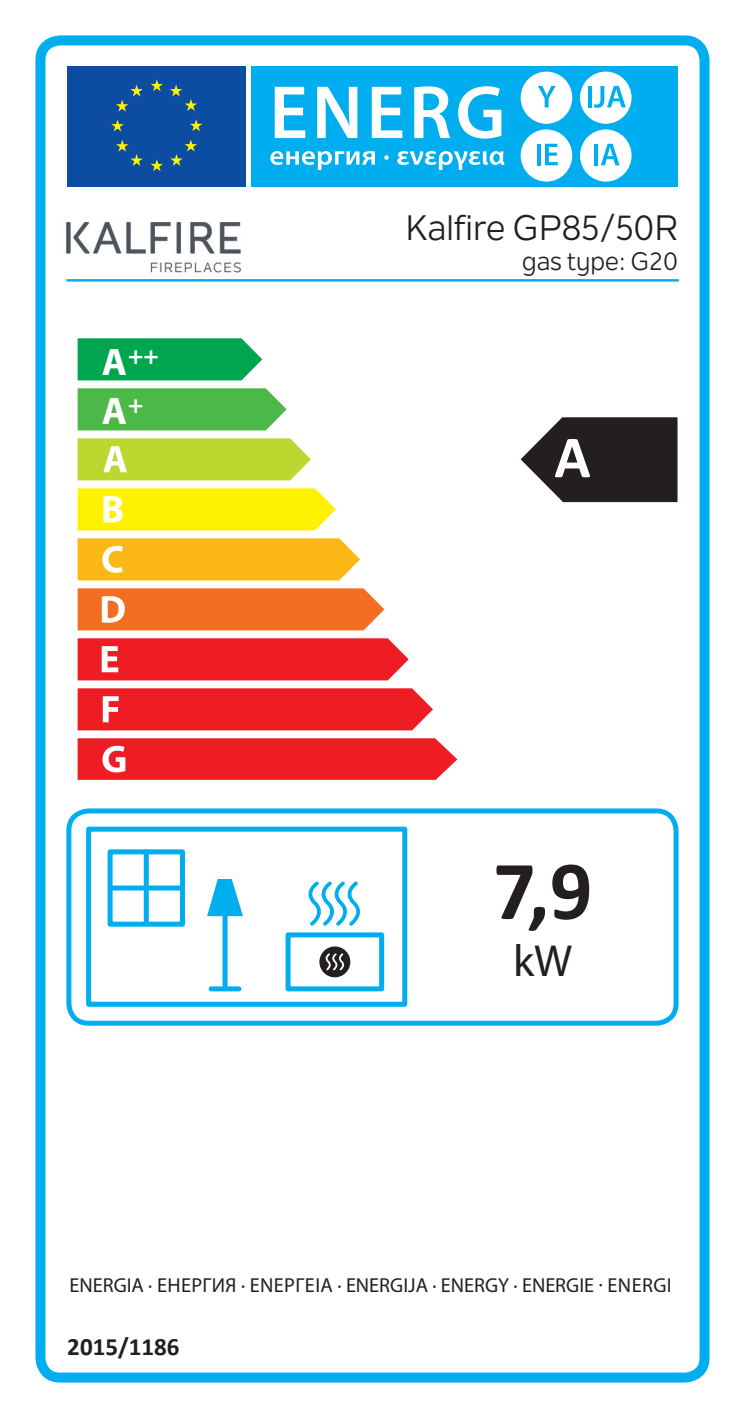
<style>
.page{position:relative;width:745px;height:1418px;background:#fff}
.page>*{position:absolute;margin:0;border:0;box-sizing:border-box;transform-origin:0 0}
.t1{font:700 84.5px "Calibri";color:#231f20}
.t2{font:700 60px "Calibri";color:#fff}
.t3{font:700 45px "Calibri";color:#fff}
.t4{font:45px "Myriad Pro";color:#231f20}
.t5{font:700 38.5px "Myriad Pro";color:#fff}
.t6{font:35px "Nolan Next";color:#231f20}
.t7{font:700 25.75px "Myriad Pro";color:#fff}
.t8{font:25px "Nolan Next";color:#231f20}
.t9{font:700 25px "Calibri";color:#231f20}
.t10{font:20.25px "Myriad Pro";letter-spacing:.005em;color:#231f20}
.s1{font-size:38.5px}
</style>
<div class="page">
<div style="left:35px;top:35px;width:674px;height:1347px;border:10px solid #00aeef;border-radius:20px"></div>
<div style="left:67px;top:66px;width:178px;height:120px;background:#0d4da1"></div>
<div style="left:251px;top:66px;width:426px;height:120px;background:#00aeef"></div>
<svg style="left:170px;top:85px;width:27px;height:26px"></svg>
<svg style="left:151px;top:79px;width:12px;height:12px"></svg>
<svg style="left:116px;top:85px;width:27px;height:27px"></svg>
<svg style="left:111px;top:120px;width:13px;height:11px"></svg>
<svg style="left:116px;top:140px;width:27px;height:26px"></svg>
<svg style="left:151px;top:159px;width:12px;height:12px"></svg>
<svg style="left:170px;top:140px;width:27px;height:26px"></svg>
<svg style="left:190px;top:119px;width:12px;height:12px"></svg>
<svg style="left:274px;top:87px;width:31px;height:51px"></svg>
<svg style="left:317px;top:87px;width:40px;height:51px"></svg>
<svg style="left:371px;top:87px;width:31px;height:51px"></svg>
<svg style="left:414px;top:86px;width:36px;height:52px"></svg>
<svg style="left:458px;top:86px;width:43px;height:53px"></svg>
<svg style="left:270px;top:151px;width:105px;height:19px"></svg>
<svg style="left:384px;top:155px;width:4px;height:5px"></svg>
<svg style="left:397px;top:151px;width:107px;height:19px"></svg>
<div style="left:520px;top:72px;width:52px;height:52px;background:#fff;border-radius:50%"></div>
<svg style="left:538px;top:86px;width:17px;height:21px"></svg>
<div style="left:579px;top:72px;width:52px;height:52px;background:#fff;border-radius:50%"></div>
<div style="left:520px;top:129px;width:52px;height:53px;background:#fff;border-radius:50%"></div>
<svg style="left:537px;top:144px;width:3px;height:21px"></svg>
<svg style="left:545px;top:144px;width:12px;height:21px"></svg>
<div style="left:579px;top:129px;width:52px;height:53px;background:#fff;border-radius:50%"></div>
<svg style="left:588px;top:86px;width:3px;height:21px"></svg>
<svg style="left:594px;top:86px;width:31px;height:22px"></svg>
<svg style="left:594px;top:144px;width:3px;height:21px"></svg>
<svg style="left:601px;top:144px;width:18px;height:21px"></svg>
<hr style="left:66px;top:279px;width:612px;height:2px;background:#00aeef">
<svg style="left:520px;top:417px;width:157px;height:85px;background:#413e3f"></svg>
<div style="left:66px;top:808px;width:612px;height:217px;border:5px solid #00aeef;border-radius:20px"></div>
<div style="left:78px;top:388px;width:208px;height:42px;background:#4cb848"></div>
<svg style="left:78px;top:338px;width:184px;height:42px;background:#0faa59"></svg>
<svg style="left:78px;top:438px;width:233px;height:42px;background:#c3d941"></svg>
<svg style="left:78px;top:488px;width:257px;height:42px;background:#fff214"></svg>
<svg style="left:78px;top:538px;width:282px;height:42px;background:#fcbc22"></svg>
<svg style="left:78px;top:588px;width:306px;height:42px;background:#f3772f"></svg>
<svg style="left:78px;top:638px;width:330px;height:42px;background:#ee292f"></svg>
<svg style="left:78px;top:688px;width:354px;height:42px;background:#ee272d"></svg>
<svg style="left:78px;top:738px;width:379px;height:41px;background:#ee292f"></svg>
<div style="left:107px;top:849px;width:78px;height:77px;border:5px solid #00aeef"></div>
<div style="left:144px;top:852px;width:5px;height:70px;background:#00aeef"></div>
<div style="left:113px;top:885px;width:67px;height:5px;background:#00aeef"></div>
<div style="left:211px;top:986px;width:28px;height:5px;background:#00aeef"></div>
<div style="left:222px;top:916px;width:5px;height:70px;background:#00aeef"></div>
<svg style="left:207px;top:879px;width:36px;height:37px"></svg>
<div style="left:285px;top:932px;width:99px;height:59px;border:5px solid #00aeef"></div>
<div style="left:86px;top:826px;width:321px;height:180px;border:5px solid #00aeef"></div>
<svg style="left:308px;top:881px;width:52px;height:45px"></svg>
<div style="left:319px;top:946px;width:31px;height:31px;background:#231f20;border-radius:50%"></div>
<svg style="left:325px;top:952px;width:23px;height:19px"></svg>
<img style="left:66px;top:221px;width:175px;height:52px">
<p class="t3" style="left:100px;top:333px;width:42px">A<sup>+</sup></p>
<p class="t3" style="left:100px;top:389px;width:29px">A</p>
<p class="t7" style="left:102px;top:338px;width:58px"><span class="s1">A</span>++</p>
<p class="t5" style="left:102px;top:386px;width:43px">A<sup>+</sup></p>
<p class="t6" style="left:405px;top:206px;width:274px">Kalfire GP85/50R</p>
<p class="t8" style="left:522px;top:246px;width:157px">gas type: G20</p>
<p class="t2" style="left:554px;top:420px;width:38px">A</p>
<p class="t1" style="left:493px;top:838px;width:101px">7,9</p>
<p class="t4" style="left:513px;top:933px;width:61px">kW</p>
<p class="t10" style="left:69px;top:1272px;width:603px">ENERGIA · ЕНЕРГИЯ · ΕΝΕΡΓΕΙΑ · ENERGIJA · ENERGY · ENERGIE · ENERGI</p>
<p class="t9" style="left:67px;top:1330px;width:114px">2015/1186</p>
</div>
